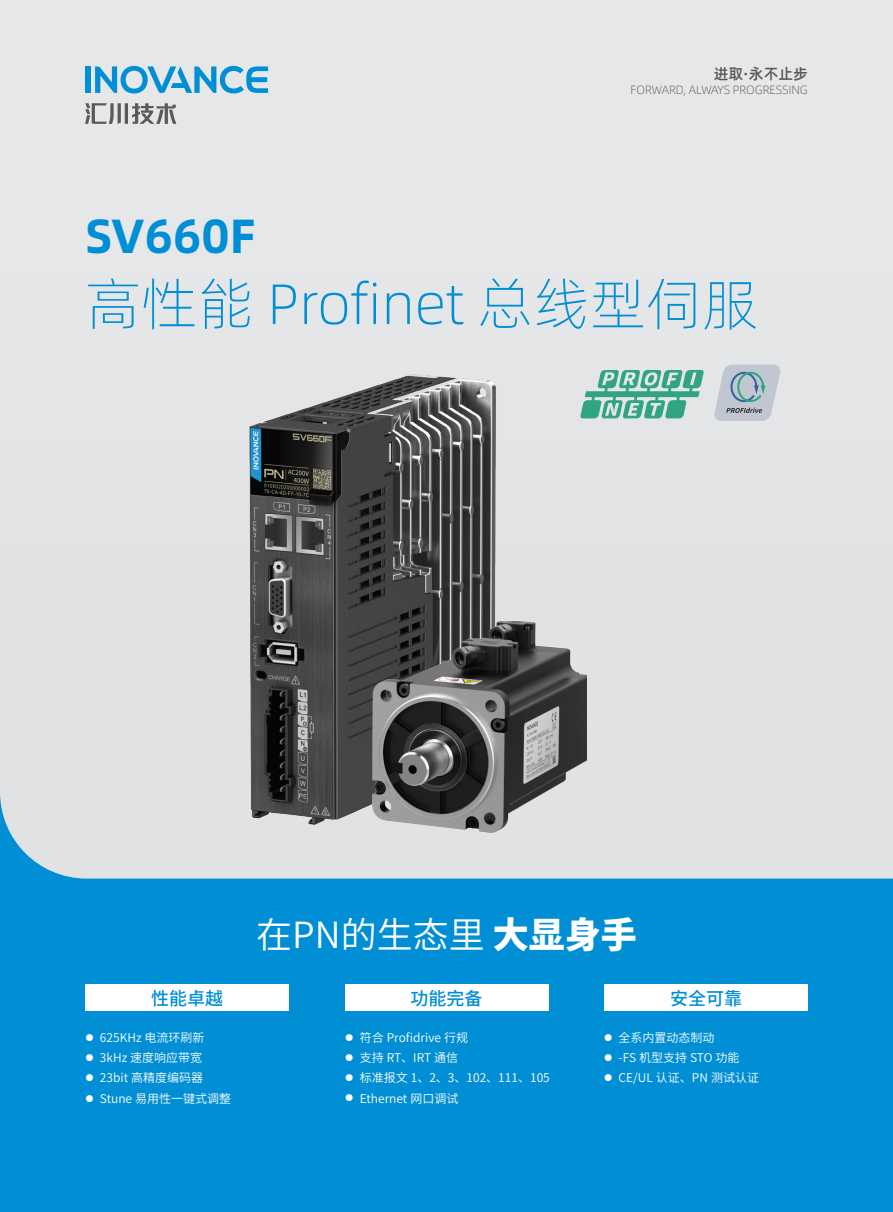
<style>
.page{position:relative;width:893px;height:1212px;background:#e5e6e8}
.page>*{position:absolute;margin:0;border:0;box-sizing:border-box;transform-origin:0 0}
.t1{font:57px "Alibaba Pu Hui Ti L";color:#008fd5}
.t2{font:48px "Alibaba Pu Hui Ti B";color:#008fd5}
.t3{font:36px "Source Han Sans CN";color:#fff}
.t4{font:500 18px "Source Han Sans CN";color:#008fd5}
.t5{font:15px "Alibaba Pu Hui Ti M";color:#57585a}
.t6{font:12px/20.1px "Source Han Sans CN";color:#fff}
.t7{font:12px "Alibaba Pu Hui Ti L";letter-spacing:-.005em;color:#57585a}
.s1{font-weight:800}
</style>
<div class="page">
<svg style="left:0;top:794px;width:893px;height:418px;fill:#008fd5"></svg>
<svg style="left:85px;top:103px;width:91px;height:21px"></svg>
<div style="left:85px;top:66px;width:5px;height:27px;background:#008fd5"></div>
<svg style="left:95px;top:66px;width:173px;height:27px"></svg>
<img style="left:240px;top:374px;width:265px;height:466px">
<img style="left:372px;top:621px;width:215px;height:211px">
<svg style="left:580px;top:370px;width:124px;height:48px"></svg>
<svg style="left:714px;top:365px;width:67px;height:56px"></svg>
<div style="left:85px;top:984px;width:204px;height:27px;background:#fff"></div>
<div style="left:345px;top:984px;width:203px;height:27px;background:#fff"></div>
<div style="left:604px;top:984px;width:204px;height:27px;background:#fff"></div>
<svg style="left:86px;top:1034px;width:7px;height:7px"></svg>
<svg style="left:86px;top:1054px;width:7px;height:7px"></svg>
<svg style="left:86px;top:1074px;width:7px;height:7px"></svg>
<svg style="left:86px;top:1094px;width:7px;height:7px"></svg>
<svg style="left:346px;top:1034px;width:7px;height:7px"></svg>
<svg style="left:346px;top:1054px;width:7px;height:7px"></svg>
<svg style="left:346px;top:1074px;width:7px;height:7px"></svg>
<svg style="left:346px;top:1094px;width:7px;height:7px"></svg>
<svg style="left:605px;top:1034px;width:7px;height:7px"></svg>
<svg style="left:605px;top:1054px;width:7px;height:7px"></svg>
<svg style="left:605px;top:1074px;width:7px;height:7px"></svg>
<p class="t5" style="left:714px;top:62px;width:96px">进取·永不止步</p>
<p class="t7" style="left:631px;top:81px;width:179px">FORWARD, ALWAYS PROGRESSING</p>
<h2 class="t2" style="left:85px;top:199px;width:172px">SV660F</h2>
<h1 class="t1" style="left:85px;top:262px;width:675px">高性能 Profinet 总线型伺服</h1>
<h3 class="t3" style="left:256px;top:915px;width:382px">在PN的生态里 <span class="s1">大显身手</span></h3>
<h3 class="t4" style="left:151px;top:988px;width:73px">性能卓越</h3>
<h3 class="t4" style="left:411px;top:988px;width:73px">功能完备</h3>
<h3 class="t4" style="left:670px;top:988px;width:73px">安全可靠</h3>
<p class="t6" style="left:100px;top:1028px;width:133px">625KHz 电流环刷新<br>3kHz 速度响应带宽<br>23bit 高精度编码器<br>Stune 易用性一键式调整</p>
<p class="t6" style="left:360px;top:1028px;width:192px">符合 Profidrive 行规<br>支持 RT、IRT 通信<br>标准报文 1、2、3、102、111、105<br>Ethernet 网口调试</p>
<p class="t6" style="left:619px;top:1028px;width:142px">全系内置动态制动<br>-FS 机型支持 STO 功能<br>CE/UL 认证、PN 测试认证</p>
</div>
